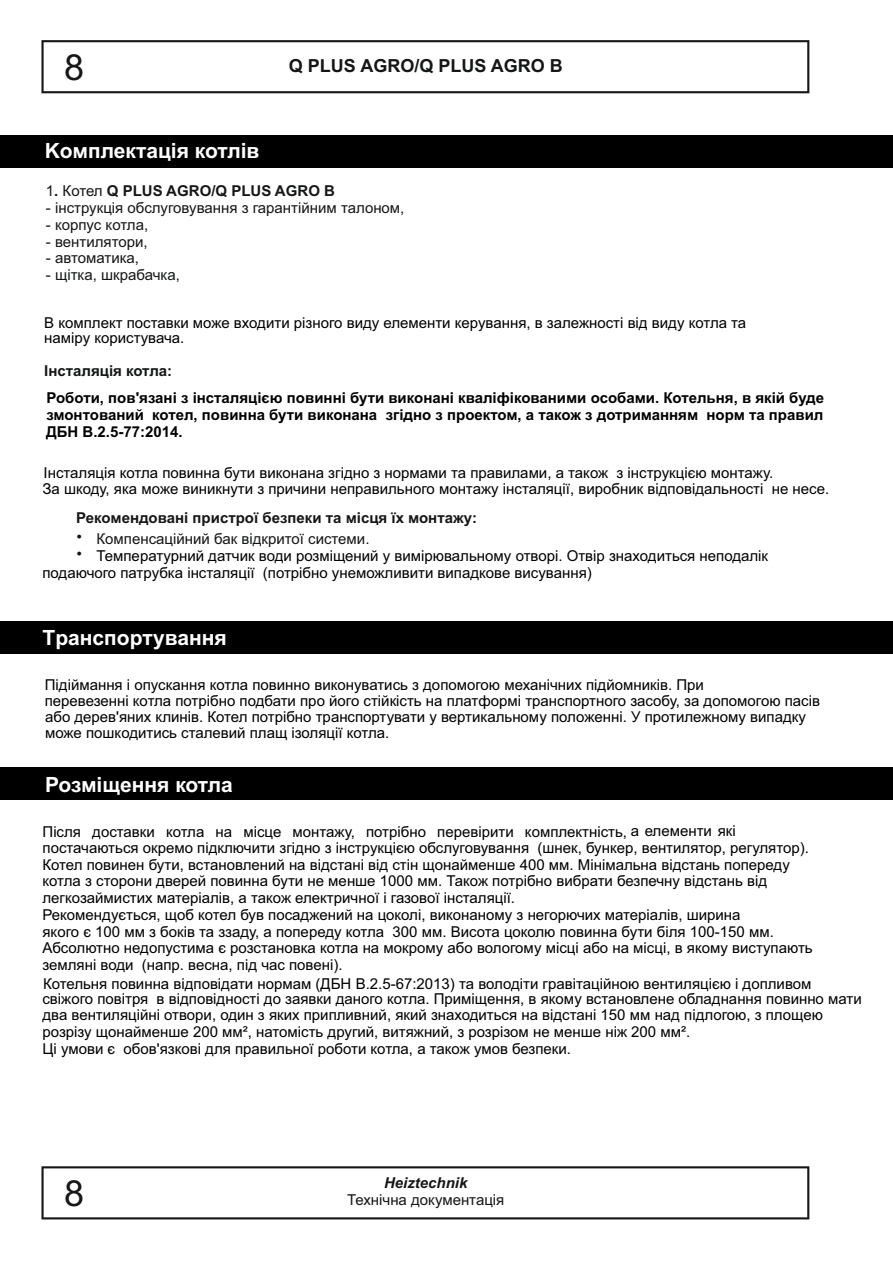
<style>
.page{position:relative;width:893px;height:1262px;background:#fff}
.page>*{position:absolute;margin:0;border:0;box-sizing:border-box;transform-origin:0 0}
.t1{font:36px "Arial";color:#151616}
.t2{font:700 21px "Arial";color:#fff}
.t3{font:700 18px "Arial";color:#151616}
.t4{font:15px/16.6px "Arial";color:#000}
.t5{font:700 15px/17px "Arial";color:#000;text-align:justify}
.t6{font:15px "Arial";color:#151616}
.t7{font:700 15px "Arial";color:#151616}
.t8{font:italic 700 15px "Arial";color:#151616}
.t9{font:6.75px "Wingdings";color:#151616}
.s1{font-weight:400}
</style>
<div class="page">
<svg style="left:41px;top:40px;width:768px;height:53px"></svg>
<svg style="left:41px;top:1166px;width:768px;height:53px"></svg>
<div style="left:0;top:767px;width:893px;height:33px;background:#000"></div>
<div style="left:0;top:621px;width:893px;height:32px;background:#000"></div>
<div style="left:0;top:135px;width:893px;height:32px;background:#000"></div>
<h1 class="t1" style="left:64px;top:53px;width:22px">8</h1>
<p class="t3" style="left:289px;top:59px;width:275px">Q PLUS AGRO/Q PLUS AGRO B</p>
<h2 class="t2" style="left:45px;top:142px;width:216px">Kомплектація котлів</h2>
<p class="t7" style="left:46px;top:185px;width:290px"><span class="s1">1</span>. <span class="s1">Котел</span> Q PLUS AGRO/Q PLUS AGRO B</p>
<p class="t6" style="left:46px;top:202px;width:360px">- інструкція обслуговування з гарантійним талоном,</p>
<p class="t6" style="left:46px;top:219px;width:104px">- корпус котла,</p>
<p class="t6" style="left:46px;top:236px;width:103px">- вентилятори,</p>
<p class="t6" style="left:46px;top:252px;width:95px">- автоматика,</p>
<p class="t6" style="left:46px;top:269px;width:136px">- щітка, шкрабачка,</p>
<p class="t4" style="left:44px;top:316px;width:703px;line-height:15px">В комплект поставки може входити різного виду елементи керування, в залежності від виду котла та наміру користувача.</p>
<p class="t7" style="left:44px;top:365px;width:129px">Інсталяція котла:</p>
<p class="t5" style="left:46px;top:390px;width:779px">Роботи, пов'язані з інсталяцією повинні бути виконані кваліфікованими особами. Котельня, в якій буде змонтований котел, повинна бути виконана згідно з проектом, а також з дотриманням норм та правил ДБН В.2.5-77:2014.</p>
<p class="t4" style="left:42px;top:466px;width:788px;line-height:15.6px">Інсталяція котла повинна бути виконана згідно з нормами та правилами, а також з інструкцією монтажу.<br>За шкоду, яка може виникнути з причини неправильного монтажу інсталяції, виробник відповідальності не несе.</p>
<p class="t6" style="left:96px;top:533px;width:274px">Компенсаційний бак відкритої системи.</p>
<p class="t4" style="left:42px;top:548px;width:727px;text-indent:54px">Температурний датчик води розміщений у вимірювальному отворі. Отвір знаходиться неподалік подаючого патрубка інсталяції (потрібно унеможливити випадкове висування)</p>
<p class="t7" style="left:76px;top:512px;width:402px">Рекомендовані пристрої безпеки та місця їх монтажу:</p>
<p class="t9" style="left:77px;top:534px;width:7px">●</p>
<p class="t9" style="left:77px;top:551px;width:7px">●</p>
<h2 class="t2" style="left:43px;top:630px;width:186px">Tранспортування</h2>
<p class="t4" style="left:45px;top:678px;width:776px;line-height:16px">Підіймання і опускання котла повинно виконуватись з допомогою механічних підйомників. При<br>перевезенні котла потрібно подбати про його стійкість на платформі транспортного засобу, за допомогою пасів або дерев'яних клинів. Котел потрібно транспортувати у вертикальному положенні. У протилежному випадку</p>
<p class="t4" style="left:45px;top:725px;width:346px">може пошкодитись сталевий плащ ізоляції котла.</p>
<h2 class="t2" style="left:45px;top:776px;width:189px">Розміщення котла</h2>
<p class="t4" style="left:42px;top:824px;width:771px">Після доставки котла на місце монтажу, потрібно перевірити комплектність, а елементи які постачаються окремо підключити згідно з інструкцією обслуговування (шнек, бункер, вентилятор, регулятор).<br>Котел повинен бути, встановлений на відстані від стін щонайменше 400 мм. Мінімальна відстань попереду котла з сторони дверей повинна бути не менше 1000 мм. Також потрібно вибрати безпечну відстань від легкозаймистих матеріалів, а також електричної і газової інсталяції.<br>Рекомендується, щоб котел був посаджений на цоколі, виконаному з негорючих матеріалів, ширина<br>якого є 100 мм з боків та ззаду, а попереду котла 300 мм. Висота цоколю повинна бути біля 100-150 мм.<br>Абсолютно недопустима є розстановка котла на мокрому або вологому місці або на місці, в якому виступають земляні води (напр. весна, під час повені).</p>
<p class="t4" style="left:42px;top:977px;width:820px;line-height:15px">Котельня повинна відповідати нормам (ДБН В.2.5-67:2013) та володіти гравітаційною вентиляцією і допливом свіжого повітря в відповідності до заявки даного котла. Приміщення, в якому встановлене обладнання повинно мати</p>
<p class="t4" style="left:42px;top:1008px;width:782px">два вентиляційні отвори, один з яких припливний, який знаходиться на відстані 150 мм над підлогою, з площею розрізу щонайменше 200 мм², натомість другий, витяжний, з розрізом не менше ніж 200 мм².<br>Ці умови є обов'язкові для правильної роботи котла, а також умов безпеки.</p>
<h1 class="t1" style="left:64px;top:1179px;width:22px">8</h1>
<p class="t8" style="left:384px;top:1177px;width:85px">Heiztechnik</p>
<p class="t6" style="left:347px;top:1194px;width:159px">Технічна документація</p>
</div>
